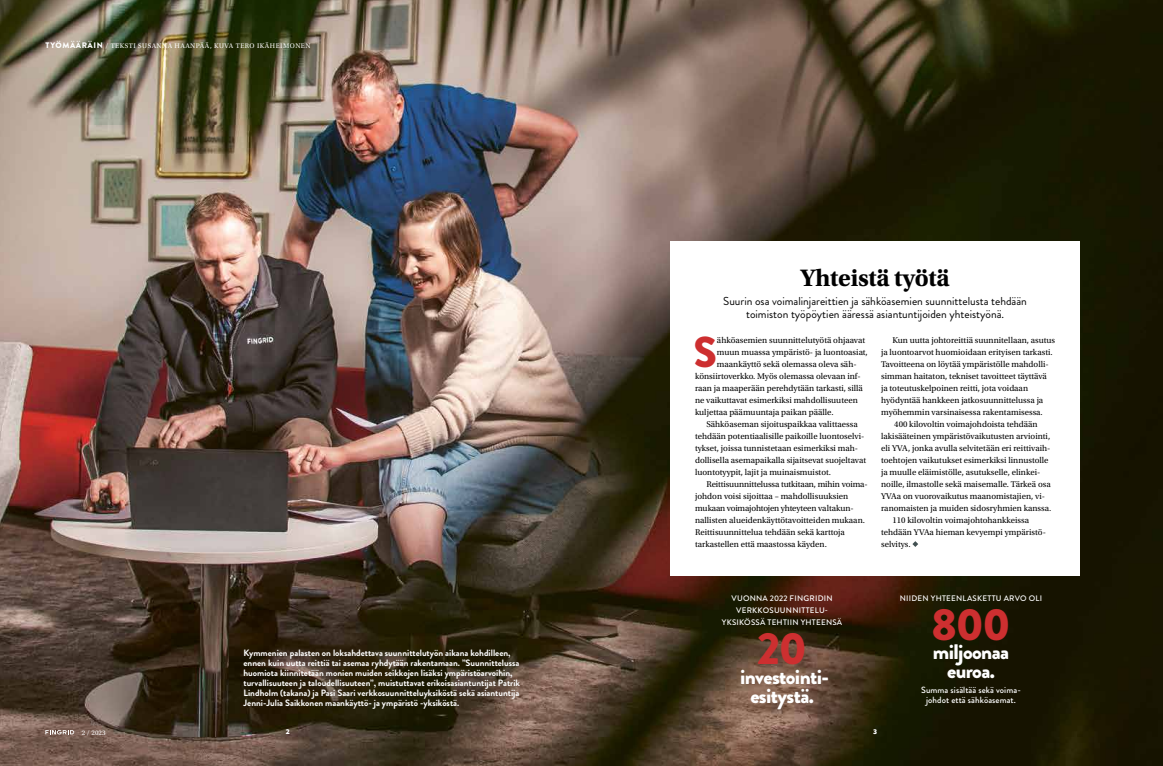
<style>
.page{position:relative;width:1163px;height:766px;background:#fff}
.page>*{position:absolute;margin:0;border:0;box-sizing:border-box;transform-origin:0 0}
.t1{font:900 45px "Brandon Grotesque";color:#cd2f30}
.t2{font:900 43.1px "Brandon Grotesque";color:#cd2f30}
.t3{font:700 25px "Utopia Std";letter-spacing:-.01em;color:#000}
.t4{font:900 21px/19px "Brandon Grotesque";letter-spacing:-.03em;color:#fff;text-align:center}
.t5{font:11.5px/13.8px "Brandon Grotesque";color:#000;text-align:center}
.t6{font:700 9.2px/10px "Brandon Grotesque";color:#fff}
.t7{font:500 9px/10px "Brandon Grotesque";letter-spacing:.01em;color:#fff;text-align:center}
.t8{font:8.8px "Utopia Std";color:#000}
.t9{font:8.8px "Utopia Std";letter-spacing:-.02em;color:#000}
.t10{font:500 8px/12px "Brandon Grotesque";letter-spacing:.03em;color:#fff;text-align:center}
.t11{font:900 7.5px "Source Sans Pro";color:#fff}
.t12{font:7px "Utopia Std";letter-spacing:.07em;color:#fff}
.s1{font-family:"Brandon Grotesque";font-weight:900;font-size:8px}
</style>
<div class="page">
<img style="left:0;top:0;width:1162px;height:765px">
<div style="left:670px;top:241px;width:409px;height:334px;background:#fff"></div>
<svg style="left:912px;top:541px;width:6px;height:6px"></svg>
<svg style="left:45px;top:729px;width:29px;height:5px"></svg>
<p class="t12" style="left:45px;top:42px;width:267px"><span class="s1">TYÖMÄÄRÄIN</span> / TEKSTI SUSANNA HAANPÄÄ, KUVA TERO IKÄHEIMONEN</p>
<p class="t6" style="left:243px;top:647px;width:278px">Kymmenien palasten on loksahdettava suunnittelutyön aikana kohdilleen, ennen kuin uutta reittiä tai asemaa ryhdytään rakentamaan. ”Suunnittelussa huomiota kiinnitetään monien muiden seikkojen lisäksi ympäristöarvoihin, turvallisuuteen ja taloudellisuuteen”, muistuttavat erikoisasiantuntijat Patrik Lindholm (takana) ja Pasi Saari verkkosuunnitteluyksiköstä sekä asiantuntija Jenni-Julia Saikkonen maankäyttö- ja ympäristö -yksiköstä.</p>
<h3 class="t3" style="left:800px;top:263px;width:151px">Yhteistä työtä</h3>
<h3 class="t5" style="left:723px;top:294px;width:305px">Suurin osa voimalinjareittien ja sähköasemien suunnittelusta tehdään toimiston työpöytien ääressä asiantuntijoiden yhteistyönä.</h3>
<h2 class="t2" style="left:693px;top:321px;width:25px">S</h2>
<p class="t8" style="left:716px;top:335px;width:150px">ähköasemien suunnittelutyötä ohjaavat</p>
<p class="t8" style="left:716px;top:347px;width:152px">muun muassa ympäristö- ja luontoasiat,</p>
<p class="t8" style="left:716px;top:359px;width:141px">maankäyttö sekä olemassa oleva säh-</p>
<p class="t8" style="left:695px;top:371px;width:167px">könsiirtoverkko. Myös olemassa olevaan inf-</p>
<p class="t8" style="left:695px;top:383px;width:169px">raan ja maaperään perehdytään tarkasti, sillä</p>
<p class="t8" style="left:695px;top:395px;width:164px">ne vaikuttavat esimerkiksi mahdollisuuteen</p>
<p class="t8" style="left:695px;top:407px;width:140px">kuljettaa päämuuntaja paikan päälle.</p>
<p class="t8" style="left:706px;top:419px;width:153px">Sähköaseman sijoituspaikkaa valittaessa</p>
<p class="t8" style="left:695px;top:431px;width:171px">tehdään potentiaalisille paikoille luontoselvi-</p>
<p class="t8" style="left:695px;top:443px;width:164px">tykset, joissa tunnistetaan esimerkiksi mah-</p>
<p class="t8" style="left:695px;top:455px;width:172px">dollisella asemapaikalla sijaitsevat suojeltavat</p>
<p class="t8" style="left:695px;top:467px;width:137px">luontotyypit, lajit ja muinaismuistot.</p>
<p class="t8" style="left:706px;top:479px;width:162px">Reittisuunnittelussa tutkitaan, mihin voima-</p>
<p class="t8" style="left:695px;top:491px;width:155px">johdon voisi sijoittaa – mahdollisuuksien</p>
<p class="t9" style="left:695px;top:503px;width:160px">mukaan voimajohtojen yhteyteen valtakun-</p>
<p class="t8" style="left:695px;top:515px;width:171px">nallisten alueidenkäyttötavoitteiden mukaan.</p>
<p class="t8" style="left:695px;top:527px;width:151px">Reittisuunnittelua tehdään sekä karttoja</p>
<p class="t8" style="left:695px;top:539px;width:136px">tarkastellen että maastossa käyden.   </p>
<p class="t8" style="left:892px;top:335px;width:164px">Kun uutta johtoreittiä suunnitellaan, asutus</p>
<p class="t8" style="left:881px;top:347px;width:173px">ja luontoarvot huomioidaan erityisen tarkasti.</p>
<p class="t8" style="left:881px;top:359px;width:169px">Tavoitteena on löytää ympäristölle mahdolli-</p>
<p class="t8" style="left:881px;top:371px;width:167px">simman haitaton, tekniset tavoitteet täyttävä</p>
<p class="t8" style="left:881px;top:383px;width:148px">ja toteutuskelpoinen reitti, jota voidaan</p>
<p class="t8" style="left:881px;top:395px;width:164px">hyödyntää hankkeen jatkosuunnittelussa ja</p>
<p class="t8" style="left:881px;top:407px;width:163px">myöhemmin varsinaisessa rakentamisessa.</p>
<p class="t8" style="left:894px;top:419px;width:145px">400 kilovoltin voimajohdoista tehdään</p>
<p class="t8" style="left:881px;top:431px;width:170px">lakisääteinen ympäristövaikutusten arviointi,</p>
<p class="t8" style="left:881px;top:443px;width:171px">eli YVA, jonka avulla selvitetään eri reittivaih-</p>
<p class="t8" style="left:881px;top:455px;width:169px">toehtojen vaikutukset esimerkiksi linnustolle</p>
<p class="t8" style="left:881px;top:467px;width:161px">ja muulle eläimistölle, asutukselle, elinkei-</p>
<p class="t8" style="left:881px;top:479px;width:171px">noille, ilmastolle sekä maisemalle. Tärkeä osa</p>
<p class="t8" style="left:881px;top:491px;width:165px">YVAa on vuorovaikutus maanomistajien, vi-</p>
<p class="t8" style="left:881px;top:503px;width:172px">ranomaisten ja muiden sidosryhmien kanssa.</p>
<p class="t8" style="left:892px;top:515px;width:138px">110 kilovoltin voimajohtohankkeissa</p>
<p class="t8" style="left:881px;top:527px;width:166px">tehdään YVAa hieman kevyempi ympäristö-</p>
<p class="t8" style="left:881px;top:539px;width:31px">selvitys.</p>
<p class="t10" style="left:721px;top:592px;width:122px">VUONNA 2022 FINGRIDIN<br>VERKKOSUUNNITTELU-<br>YKSIKÖSSÄ TEHTIIN YHTEENSÄ</p>
<h1 class="t1" style="left:757px;top:617px;width:51px">20</h1>
<h3 class="t4" style="left:740px;top:666px;width:90px">investointi&shy;esitystä.</h3>
<p class="t10" style="left:899px;top:592px;width:144px">NIIDEN YHTEENLASKETTU ARVO OLI</p>
<h1 class="t1" style="left:931px;top:592px;width:80px">800</h1>
<h3 class="t4" style="left:932px;top:642px;width:78px">miljoonaa euroa.</h3>
<p class="t7" style="left:921px;top:684px;width:101px">Summa sisältää sekä voima&shy;johdot että sähköasemat.</p>
<p class="t12" style="left:82px;top:728px;width:25px">2 / 2023</p>
<p class="t11" style="left:286px;top:726px;width:6px">2</p>
<p class="t11" style="left:872px;top:726px;width:6px">3</p>
</div>
